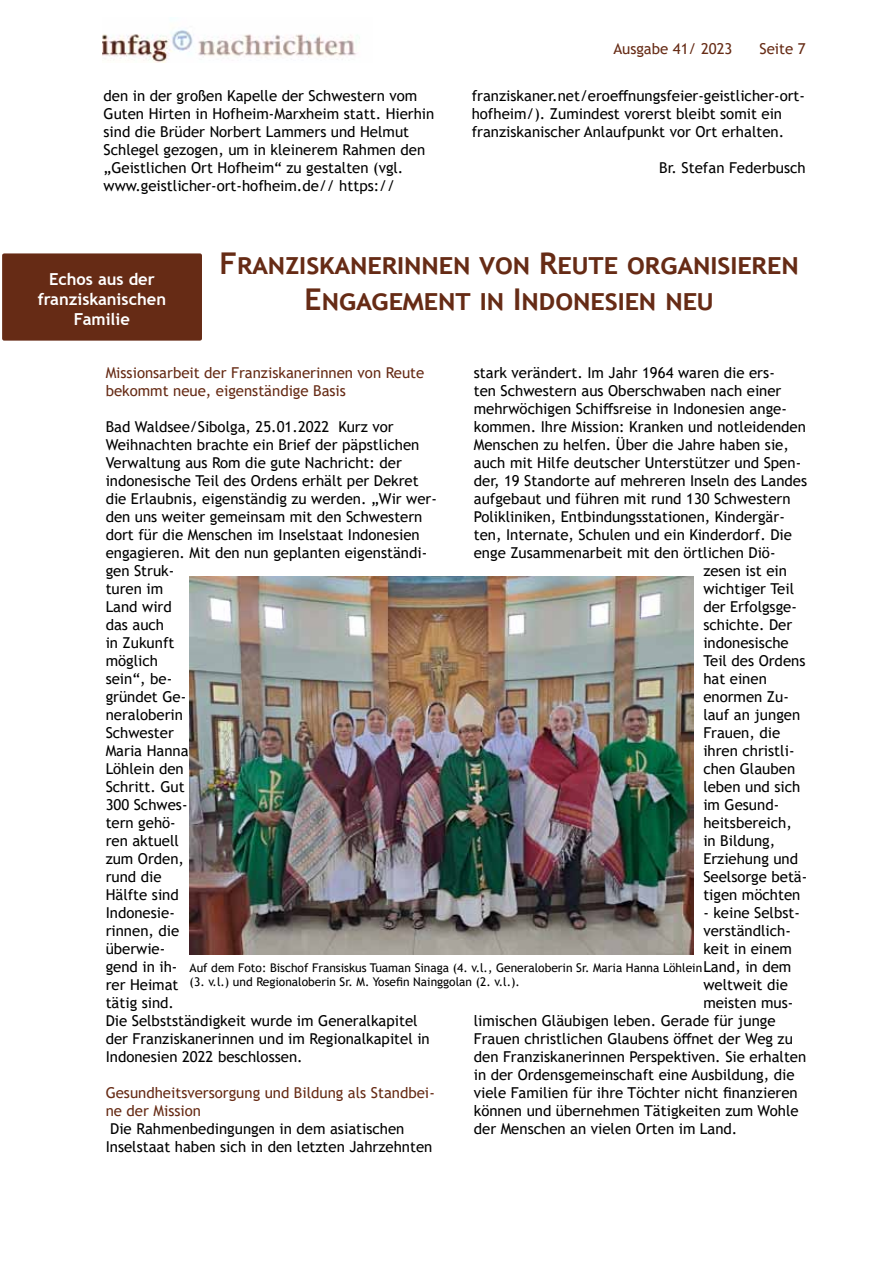
<style>
.page{position:relative;width:893px;height:1263px;background:#fff}
.page>*{position:absolute;margin:0;border:0;box-sizing:border-box;transform-origin:0 0}
.t1{font:700 30px/36px "Trebuchet MS";color:#662b15;text-align:center}
.t2{font:700 16.5px/19.8px "Trebuchet MS";color:#fff;text-align:center}
.t3{font:15px/18px "Trebuchet MS";color:#000}
.t4{font:15px/18px "Trebuchet MS";color:#662b15}
.t5{font:12px/14.4px "Trebuchet MS";color:#000}
</style>
<div class="page">
<img style="left:102px;top:29px;width:258px;height:33px">
<div style="left:2px;top:253px;width:200px;height:88px;background:#662b15;border-radius:2px"></div>
<img style="left:190px;top:576px;width:504px;height:378px">
<p class="t4" style="left:613px;top:40px;width:121px">Ausgabe 41/ 2023</p>
<p class="t4" style="left:759px;top:40px;width:48px">Seite 7</p>
<p class="t3" style="left:104px;top:87px;width:332px">den in der großen Kapelle der Schwestern vom Guten Hirten in Hofheim-Marxheim statt. Hierhin sind die Brüder Norbert Lammers und Helmut Schlegel gezogen, um in kleinerem Rahmen den „Geistlichen Ort Hofheim“ zu gestalten (vgl. www.geistlicher-ort-hofheim.de// https://</p>
<p class="t3" style="left:472px;top:87px;width:335px">franziskaner.net/eroeffnungsfeier-geistlicher-ort&shy;hofheim/). Zumindest vorerst bleibt somit ein franziskanischer Anlaufpunkt vor Ort erhalten.</p>
<p class="t3" style="left:659px;top:159px;width:148px">Br. Stefan Federbusch</p>
<p class="t2" style="left:38px;top:270px;width:130px">Echos aus der franziskanischen<br>Familie</p>
<h1 class="t1" style="left:220px;top:245px;width:581px">Franziskanerinnen von Reute organisieren<br>Engagement in Indonesien neu</h1>
<p class="t3" style="left:474px;top:364px;width:302px">stark verändert. Im Jahr 1964 waren die ers-</p>
<p class="t3" style="left:474px;top:382px;width:309px">ten Schwestern aus Oberschwaben nach einer</p>
<p class="t3" style="left:474px;top:400px;width:315px">mehrwöchigen Schiffsreise in Indonesien ange-</p>
<p class="t3" style="left:474px;top:418px;width:334px">kommen. Ihre Mission: Kranken und notleidenden</p>
<p class="t3" style="left:474px;top:436px;width:317px">Menschen zu helfen. Über die Jahre haben sie,</p>
<p class="t3" style="left:474px;top:454px;width:329px">auch mit Hilfe deutscher Unterstützer und Spen-</p>
<p class="t3" style="left:474px;top:472px;width:335px">der, 19 Standorte auf mehreren Inseln des Landes</p>
<p class="t3" style="left:474px;top:490px;width:318px">aufgebaut und führen mit rund 130 Schwestern</p>
<p class="t3" style="left:474px;top:508px;width:313px">Polikliniken, Entbindungsstationen, Kindergär-</p>
<p class="t3" style="left:474px;top:526px;width:320px">ten, Internate, Schulen und ein Kinderdorf. Die</p>
<p class="t3" style="left:474px;top:544px;width:303px">enge Zusammenarbeit mit den örtlichen Diö-</p>
<p class="t3" style="left:703px;top:562px;width:85px">zesen ist ein</p>
<p class="t3" style="left:703px;top:580px;width:92px">wichtiger Teil</p>
<p class="t3" style="left:703px;top:598px;width:95px">der Erfolgsge-</p>
<p class="t3" style="left:703px;top:616px;width:90px">schichte. Der</p>
<p class="t3" style="left:703px;top:634px;width:87px">indonesische</p>
<p class="t3" style="left:703px;top:652px;width:104px">Teil des Ordens</p>
<p class="t3" style="left:703px;top:670px;width:65px">hat einen</p>
<p class="t3" style="left:703px;top:688px;width:87px">enormen Zu-</p>
<p class="t3" style="left:703px;top:706px;width:98px">lauf an jungen</p>
<p class="t3" style="left:703px;top:724px;width:78px">Frauen, die</p>
<p class="t3" style="left:703px;top:742px;width:93px">ihren christli-</p>
<p class="t3" style="left:703px;top:760px;width:93px">chen Glauben</p>
<p class="t3" style="left:703px;top:778px;width:99px">leben und sich</p>
<p class="t3" style="left:703px;top:796px;width:77px">im Gesund-</p>
<p class="t3" style="left:703px;top:814px;width:90px">heitsbereich,</p>
<p class="t3" style="left:703px;top:832px;width:73px">in Bildung,</p>
<p class="t3" style="left:703px;top:850px;width:96px">Erziehung und</p>
<p class="t3" style="left:703px;top:868px;width:106px">Seelsorge betä-</p>
<p class="t3" style="left:703px;top:886px;width:99px">tigen möchten</p>
<p class="t3" style="left:703px;top:904px;width:98px">- keine Selbst-</p>
<p class="t3" style="left:703px;top:922px;width:89px">verständlich-</p>
<p class="t3" style="left:703px;top:940px;width:90px">keit in einem</p>
<p class="t3" style="left:703px;top:958px;width:89px">Land, in dem</p>
<p class="t3" style="left:703px;top:976px;width:86px">weltweit die</p>
<p class="t3" style="left:703px;top:994px;width:92px">meisten mus-</p>
<p class="t3" style="left:474px;top:1012px;width:303px">limischen Gläubigen leben. Gerade für junge</p>
<p class="t3" style="left:474px;top:1030px;width:321px">Frauen christlichen Glaubens öffnet der Weg zu</p>
<p class="t3" style="left:474px;top:1048px;width:334px">den Franziskanerinnen Perspektiven. Sie erhalten</p>
<p class="t3" style="left:474px;top:1066px;width:322px">in der Ordensgemeinschaft eine Ausbildung, die</p>
<p class="t3" style="left:474px;top:1084px;width:325px">viele Familien für ihre Töchter nicht finanzieren</p>
<p class="t3" style="left:474px;top:1102px;width:326px">können und übernehmen Tätigkeiten zum Wohle</p>
<p class="t3" style="left:474px;top:1120px;width:265px">der Menschen an vielen Orten im Land.</p>
<p class="t4" style="left:106px;top:364px;width:320px">Missionsarbeit der Franziskanerinnen von Reute bekommt neue, eigenständige Basis</p>
<p class="t3" style="left:106px;top:418px;width:333px">Bad Waldsee/Sibolga, 25.01.2022 Kurz vor<br>Weihnachten brachte ein Brief der päpstlichen<br>Verwaltung aus Rom die gute Nachricht: der indonesische Teil des Ordens erhält per Dekret die Erlaubnis, eigenständig zu werden. „Wir wer&shy;den uns weiter gemeinsam mit den Schwestern dort für die Menschen im Inselstaat Indonesien engagieren. Mit den nun geplanten eigenständi&shy;gen Struk-<br>turen im<br>Land wird<br>das auch<br>in Zukunft<br>möglich<br>sein“, be-<br>gründet Ge-<br>neraloberin<br>Schwester<br>Maria Hanna<br>Löhlein den<br>Schritt. Gut<br>300 Schwes-<br>tern gehö-<br>ren aktuell<br>zum Orden,<br>rund die<br>Hälfte sind<br>Indonesie-<br>rinnen, die<br>überwie-<br>gend in ih-<br>rer Heimat<br>tätig sind.<br>Die Selbstständigkeit wurde im Generalkapitel der Franziskanerinnen und im Regionalkapitel in<br>Indonesien 2022 beschlossen.</p>
<p class="t4" style="left:106px;top:1084px;width:331px">Gesundheitsversorgung und Bildung als Standbei&shy;ne der Mission</p>
<p class="t3" style="left:106px;top:1120px;width:328px;text-indent:5px">Die Rahmenbedingungen in dem asiatischen<br>Inselstaat haben sich in den letzten Jahrzehnten</p>
<p class="t5" style="left:190px;top:960px;width:514px">Auf dem Foto: Bischof Fransiskus Tuaman Sinaga (4. v.l., Generaloberin Sr. Maria Hanna Löhlein (3. v.l.) und Regionaloberin Sr. M. Yosefin Nainggolan (2. v.l.).</p>
</div>
